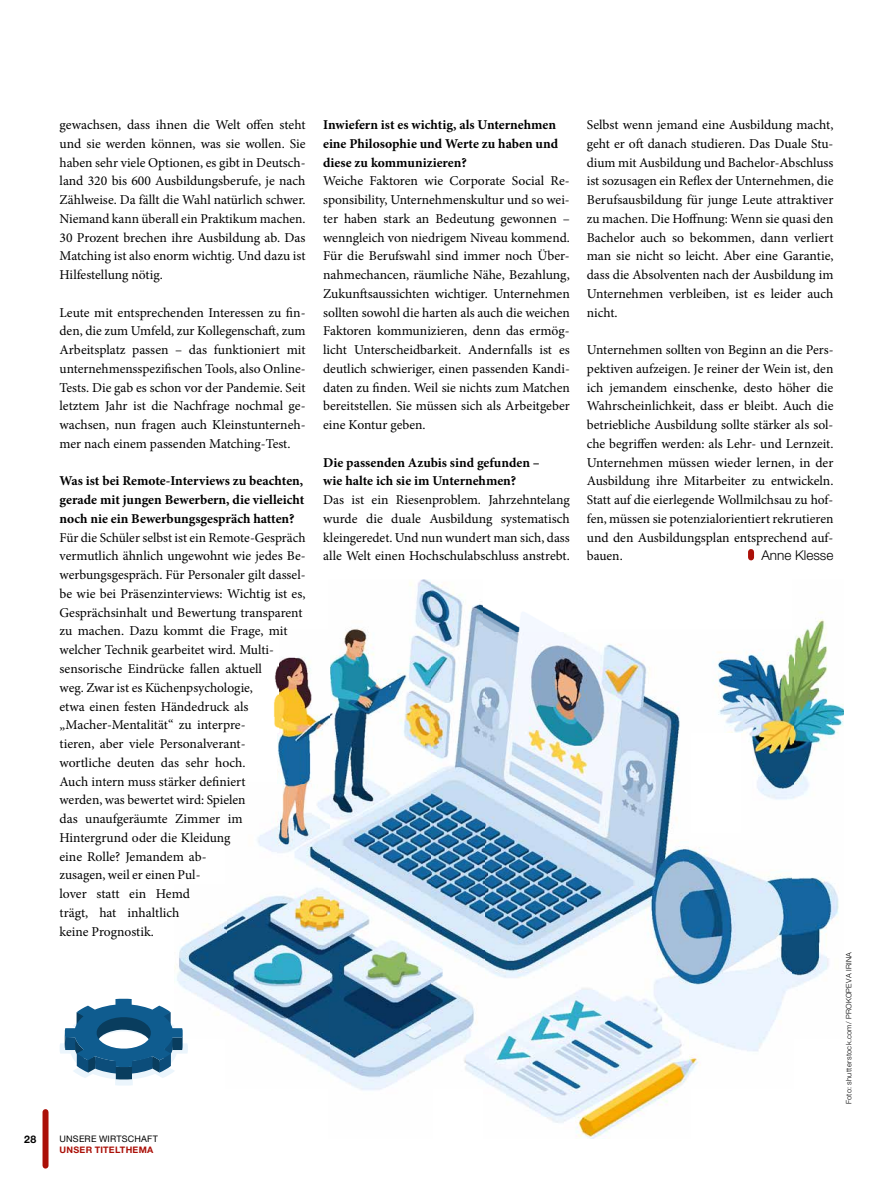
<style>
.page{position:relative;width:893px;height:1191px;background:#fff}
.page>*{position:absolute;margin:0;border:0;box-sizing:border-box;transform-origin:0 0}
.t1{font:13.5px/18.8px "Minion Pro";color:#000;text-align:justify}
.t2{font:700 13.5px/18.8px "Minion Pro";color:#000}
.t3{font:300 13.5px "Helvetica Neue LT Std";color:#000}
.t4{font:700 10.5px "Helvetica Neue LT Std";color:#000}
.t5{font:9px "Helvetica Neue LT Std";letter-spacing:.025em;color:#000}
.t6{font:700 9px "Helvetica Neue LT Std";letter-spacing:.03em;color:#ab1008}
.t7{font:300 7.5px "Helvetica Neue LT Std";letter-spacing:.045em;color:#000}
</style>
<div class="page">
<img style="left:330px;top:579px;width:102px;height:511px">
<img style="left:484px;top:631px;width:205px;height:507px">
<img style="left:227px;top:783px;width:103px;height:289px">
<img style="left:432px;top:584px;width:52px;height:497px">
<img style="left:689px;top:847px;width:103px;height:227px">
<img style="left:174px;top:921px;width:53px;height:94px">
<img style="left:792px;top:612px;width:52px;height:376px">
<img style="left:741px;top:630px;width:53px;height:204px">
<img style="left:277px;top:657px;width:53px;height:126px">
<img style="left:273px;top:657px;width:5px;height:76px">
<img style="left:715px;top:630px;width:27px;height:103px">
<img style="left:483px;top:584px;width:73px;height:47px">
<svg style="left:60px;top:998px;width:128px;height:87px"></svg>
<svg style="left:748px;top:552px;width:6px;height:5px"></svg>
<div style="left:43px;top:1112px;width:6px;height:53px;background:#ab1008"></div>
<p class="t4" style="left:24px;top:1133px;width:14px">28</p>
<p class="t1" style="left:60px;top:115px;width:248px">gewachsen, dass ihnen die Welt offen steht und sie werden können, was sie wollen. Sie haben sehr viele Optionen, es gibt in Deutsch&shy;land 320 bis 600 Ausbildungsberufe, je nach Zählweise. Da fällt die Wahl natürlich schwer.<br>Niemand kann überall ein Praktikum machen.<br>30 Prozent brechen ihre Ausbildung ab. Das Matching ist also enorm wichtig. Und dazu ist Hilfestellung nötig.</p>
<p class="t1" style="left:60px;top:303px;width:248px">Leute mit entsprechenden Interessen zu fin&shy;den, die zum Umfeld, zur Kollegenschaft, zum Arbeitsplatz passen – das funktioniert mit unternehmensspezifischen Tools, also Online-Tests. Die gab es schon vor der Pandemie. Seit letztem Jahr ist die Nachfrage nochmal ge&shy;wachsen, nun fragen auch Kleinstunterneh&shy;mer nach einem passenden Matching-Test.</p>
<p class="t2" style="left:60px;top:471px;width:246px;text-align:justify">Was ist bei Remote-Interviews zu beachten, gerade mit jungen Bewerbern, die vielleicht noch nie ein Bewerbungsgespräch hatten?</p>
<p class="t1" style="left:60px;top:528px;width:248px;text-align:left">Für die Schüler selbst ist ein Remote-Gespräch vermutlich ähnlich ungewohnt wie jedes Be&shy;werbungsgespräch. Für Personaler gilt dassel&shy;be wie bei Präsenzinterviews: Wichtig ist es, Gesprächsinhalt und Bewertung transparent zu machen. Dazu kommt die Frage, mit welcher Technik gearbeitet wird. Multi&shy;sensorische Eindrücke fallen aktuell<br>weg. Zwar ist es Küchenpsychologie,<br>etwa einen festen Händedruck als „Macher-Mentalität“ zu interpre-<br>tieren, aber viele Personalverant-<br>wortliche deuten das sehr hoch.<br>Auch intern muss stärker definiert<br>werden, was bewertet wird: Spielen<br>das unaufgeräumte Zimmer im Hintergrund oder die Kleidung<br>eine Rolle? Jemandem ab-<br>zusagen, weil er einen Pul-<br>lover statt ein Hemd<br>trägt, hat inhaltlich<br>keine Prognostik.</p>
<p class="t5" style="left:60px;top:1133px;width:100px">UNSERE WIRTSCHAFT</p>
<p class="t6" style="left:60px;top:1144px;width:95px">UNSER TITELTHEMA</p>
<p class="t2" style="left:323px;top:115px;width:236px">Inwiefern ist es wichtig, als Unternehmen eine Philosophie und Werte zu haben und diese zu kommunizieren?</p>
<p class="t1" style="left:323px;top:172px;width:248px">Weiche Faktoren wie Corporate Social Re&shy;sponsibility, Unternehmenskultur und so wei&shy;ter haben stark an Bedeutung gewonnen – wenngleich von niedrigem Niveau kommend.<br>Für die Berufswahl sind immer noch Über&shy;nahmechancen, räumliche Nähe, Bezahlung, Zukunftsaussichten wichtiger. Unternehmen sollten sowohl die harten als auch die weichen Faktoren kommunizieren, denn das ermög&shy;licht Unterscheidbarkeit. Andernfalls ist es deutlich schwieriger, einen passenden Kandi&shy;daten zu finden. Weil sie nichts zum Matchen bereitstellen. Sie müssen sich als Arbeitgeber eine Kontur geben.</p>
<p class="t2" style="left:323px;top:453px;width:218px">Die passenden Azubis sind gefunden – wie halte ich sie im Unternehmen?</p>
<p class="t1" style="left:323px;top:490px;width:248px">Das ist ein Riesenproblem. Jahrzehntelang wurde die duale Ausbildung systematisch kleingeredet. Und nun wundert man sich, dass alle Welt einen Hochschulabschluss anstrebt.</p>
<p class="t1" style="left:587px;top:115px;width:248px">Selbst wenn jemand eine Ausbildung macht, geht er oft danach studieren. Das Duale Stu&shy;dium mit Ausbildung und Bachelor-Abschluss ist sozusagen ein Reflex der Unternehmen, die Berufsausbildung für junge Leute attraktiver zu machen. Die Hoffnung: Wenn sie quasi den Bachelor auch so bekommen, dann verliert man sie nicht so leicht. Aber eine Garantie, dass die Absolventen nach der Ausbildung im Unternehmen verbleiben, ist es leider auch nicht.</p>
<p class="t1" style="left:587px;top:340px;width:248px">Unternehmen sollten von Beginn an die Pers&shy;pektiven aufzeigen. Je reiner der Wein ist, den ich jemandem einschenke, desto höher die Wahrscheinlichkeit, dass er bleibt. Auch die betriebliche Ausbildung sollte stärker als sol&shy;che begriffen werden: als Lehr- und Lernzeit.<br>Unternehmen müssen wieder lernen, in der Ausbildung ihre Mitarbeiter zu entwickeln.<br>Statt auf die eierlegende Wollmilchsau zu hof&shy;fen, müssen sie potenzialorientiert rekrutieren und den Ausbildungsplan entsprechend auf&shy;bauen.</p>
<p class="t3" style="left:761px;top:547px;width:73px">Anne Klesse</p>
<p class="t7" style="left:844px;top:1104px;width:154px;rotate:-90deg">Foto: shutterstock.com/ PROKOPEVA IRINA</p>
</div>
